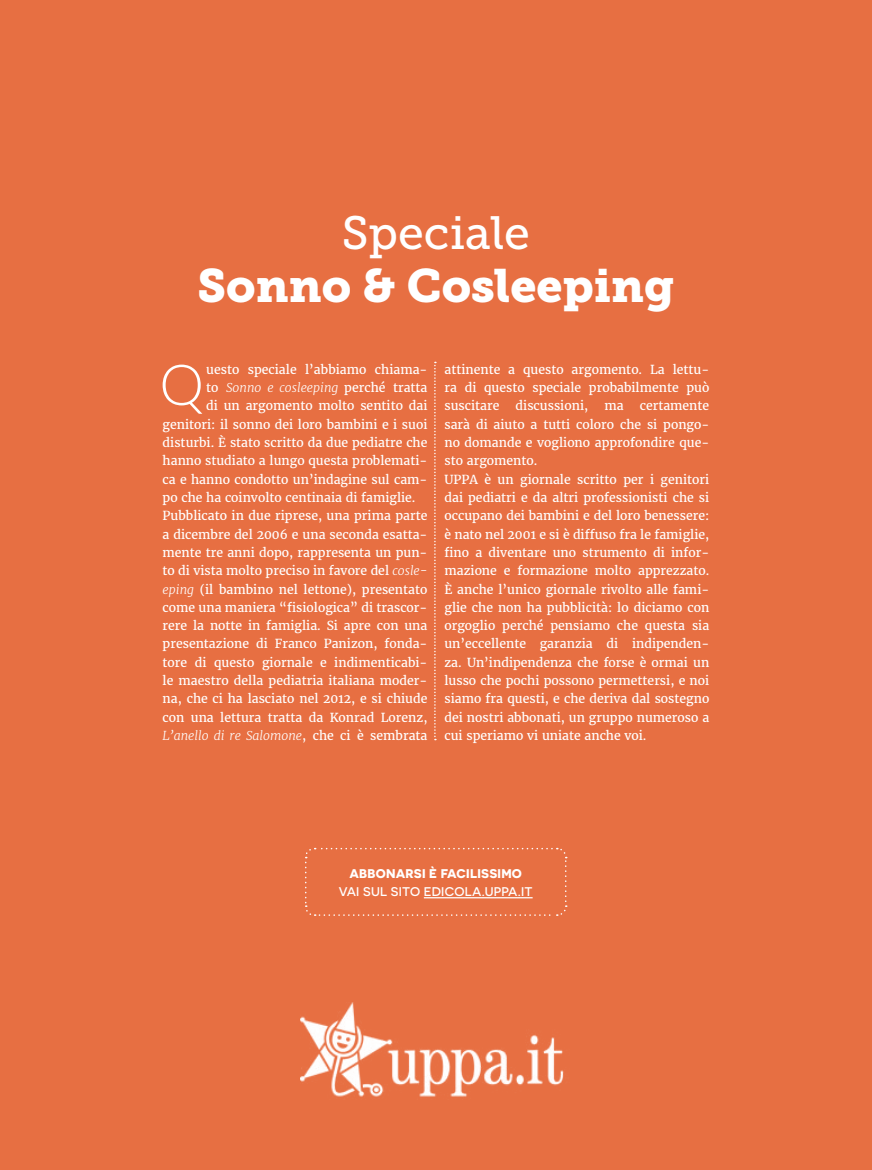
<style>
.page{position:relative;width:872px;height:1170px;background:#fff}
.page>*{position:absolute;margin:0;border:0;box-sizing:border-box;transform-origin:0 0}
.t1{font:300 56.4px "Aleo";color:#fff}
.t2{font:46.5px "Museo Slab 900";color:#fff}
.t3{font:46.5px "Museo Slab 500";color:#fff}
.t4{font:500 12.6px "Novecentosanswide";letter-spacing:.02em;color:#fff}
.t5{font:700 12.6px "Novecentosanswide";letter-spacing:.02em;color:#fff}
.t6{font:12.3px/18.3px "Merriweather";color:#fff;text-align:justify}
.t7{font:italic 300 12.3px "Merriweather";color:#fff}
.s1{font-weight:400;font-style:normal}
.s2{font-weight:300;font-style:italic}
</style>
<div class="page">
<div style="left:0;top:0;width:872px;height:1169px;background:#e76f42"></div>
<img style="left:300px;top:1002px;width:264px;height:95px">
<svg style="left:434px;top:361px;width:2px;height:379px"></svg>
<svg style="left:305px;top:847px;width:262px;height:69px"></svg>
<hr style="left:424px;top:897px;width:108px;height:1px;background:#fff">
<h2 class="t3" style="left:342px;top:207px;width:190px">Speciale</h2>
<h2 class="t2" style="left:197px;top:258px;width:478px">Sonno &amp; Cosleeping</h2>
<h1 class="t1" style="left:161px;top:354px;width:44px">Q</h1>
<p class="t6" style="left:206px;top:360px;width:223px">uesto speciale l’abbiamo chiama-</p>
<p class="t7" style="left:206px;top:380px;width:223px"><span class="s1">to</span> Sonno e cosleeping <span class="s1">perché tratta</span></p>
<p class="t6" style="left:206px;top:397px;width:223px">di un argomento molto sentito dai</p>
<p class="t6" style="left:163px;top:415px;width:266px">genitori: il sonno dei loro bambini e i suoi</p>
<p class="t6" style="left:163px;top:433px;width:266px">disturbi. È stato scritto da due pediatre che</p>
<p class="t6" style="left:163px;top:452px;width:266px">hanno studiato a lungo questa problemati-</p>
<p class="t6" style="left:163px;top:470px;width:266px">ca e hanno condotto un’indagine sul cam-</p>
<p class="t6" style="left:163px;top:488px;width:254px">po che ha coinvolto centinaia di famiglie.</p>
<p class="t6" style="left:163px;top:506px;width:266px">Pubblicato in due riprese, una prima parte</p>
<p class="t6" style="left:163px;top:525px;width:266px">a dicembre del 2006 e una seconda esatta-</p>
<p class="t6" style="left:163px;top:543px;width:266px">mente tre anni dopo, rappresenta un pun-</p>
<p class="t6" style="left:163px;top:561px;width:266px">to di vista molto preciso in favore del <span class="s2">cosle-</span></p>
<p class="t6" style="left:163px;top:580px;width:266px"><span class="s2">eping</span> (il bambino nel lettone), presentato</p>
<p class="t6" style="left:163px;top:598px;width:266px">come una maniera “fisiologica” di trascor-</p>
<p class="t6" style="left:163px;top:616px;width:266px">rere la notte in famiglia. Si apre con una</p>
<p class="t6" style="left:163px;top:635px;width:266px">presentazione di Franco Panizon, fonda-</p>
<p class="t6" style="left:163px;top:653px;width:266px">tore di questo giornale e indimenticabi-</p>
<p class="t6" style="left:163px;top:671px;width:266px">le maestro della pediatria italiana moder-</p>
<p class="t6" style="left:163px;top:689px;width:266px">na, che ci ha lasciato nel 2012, e si chiude</p>
<p class="t6" style="left:163px;top:708px;width:266px">con una lettura tratta da Konrad Lorenz,</p>
<p class="t7" style="left:163px;top:728px;width:266px">L’anello di re Salomone<span class="s1">, che ci è sembrata</span></p>
<p class="t6" style="left:444px;top:360px;width:266px">attinente a questo argomento. La lettu&shy;ra di questo speciale probabilmente può suscitare</p>
<p class="t6" style="left:515px;top:397px;width:74px">discussioni,</p>
<p class="t6" style="left:604px;top:397px;width:21px">ma</p>
<p class="t6" style="left:444px;top:397px;width:266px;text-align:left;text-indent:195px">certamente sarà di aiuto a tutti coloro che si pongo&shy;no domande e vogliono approfondire que&shy;sto argomento.<br>UPPA è un giornale scritto per i genitori dai pediatri e da altri professionisti che si occupano dei bambini e del loro benessere: è nato nel 2001 e si è diffuso fra le famiglie, fino a diventare uno strumento di infor&shy;mazione e formazione molto apprezzato.<br>È anche l’unico giornale rivolto alle fami&shy;glie che non ha pubblicità: lo diciamo con orgoglio perché pensiamo che questa sia un’eccellente garanzia di indipenden&shy;za. Un’indipendenza che forse è ormai un lusso che pochi possono permettersi, e noi siamo fra questi, e che deriva dal sostegno dei nostri abbonati, un gruppo numeroso a cui speriamo vi uniate anche voi.</p>
<p class="t5" style="left:349px;top:866px;width:174px">ABBONARSI È FACILISSIMO</p>
<p class="t4" style="left:339px;top:883px;width:195px">VAI SUL SITO EDICOLA.UPPA.IT</p>
</div>
